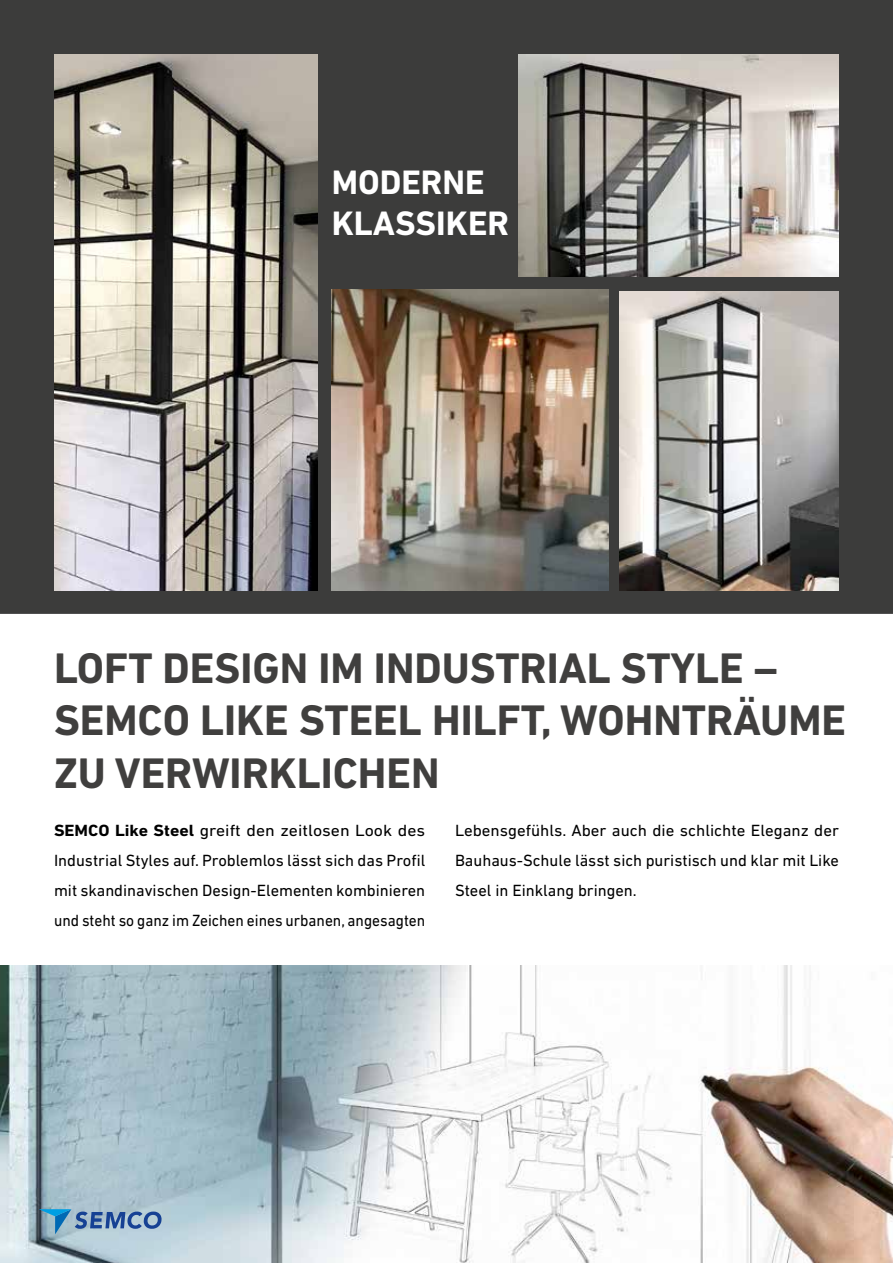
<style>
.page{position:relative;width:893px;height:1263px;background:#fff}
.page>*{position:absolute;margin:0;border:0;box-sizing:border-box;transform-origin:0 0}
.t1{font:700 43.5px/52.2px "DIN Next LT Pro";color:#403f3e}
.t2{font:700 34.5px/41.4px "DIN Next LT Pro";color:#fff}
.t3{font:16.5px/30px "DIN Next LT Pro";color:#000;text-align:justify;scale:1.08 1}
.t4{font:16.5px/30px "DIN Next LT Pro";color:#000;text-align:justify}
.s1{font-weight:700}
</style>
<div class="page">
<div style="left:0;top:0;width:893px;height:613px;background:#3c3c3b"></div>
<img style="left:54px;top:54px;width:264px;height:536px">
<img style="left:332px;top:289px;width:276px;height:301px">
<img style="left:620px;top:291px;width:218px;height:299px">
<hr style="left:0;top:613px;width:893px;height:1px;background:#515151">
<img style="left:519px;top:54px;width:320px;height:223px">
<img style="left:0;top:965px;width:893px;height:298px">
<svg style="left:39px;top:1209px;width:123px;height:25px;background:#789dbe"></svg>
<h2 class="t2" style="left:332px;top:161px;width:179px">MODERNE<br>KLASSIKER</h2>
<h1 class="t1" style="left:54px;top:642px;width:794px">LOFT DESIGN IM INDUSTRIAL STYLE –<br>SEMCO LIKE STEEL HILFT, WOHNTRÄUME<br>ZU VERWIRKLICHEN</h1>
<p class="t4" style="left:455px;top:815px;width:385px">Lebensgefühls. Aber auch die schlichte Eleganz der Bauhaus-Schule lässt sich puristisch und klar mit Like Steel in Einklang bringen.</p>
<p class="t3" style="left:54px;top:815px;width:345px"><span class="s1">SEMCO Like Steel</span> greift den zeitlosen Look des Industrial Styles auf. Problemlos lässt sich das Profil mit skandinavischen Design-Elementen kombinieren und steht so ganz im Zeichen eines urbanen, angesagten</p>
</div>
